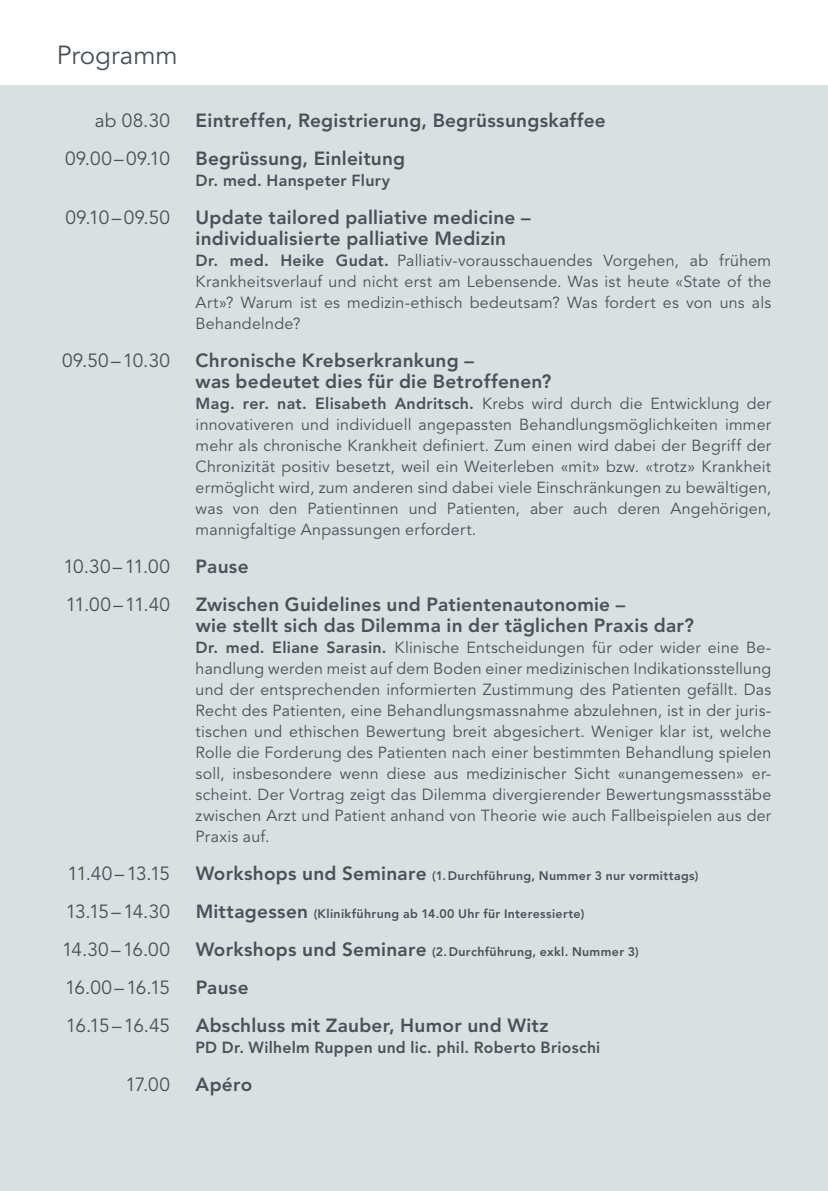
<style>
.page{position:relative;width:828px;height:1191px;background:#fff}
.page>*{position:absolute;margin:0;border:0;box-sizing:border-box;transform-origin:0 0}
.t1{font:26px "Avenir LT Std";letter-spacing:-.005em;color:#485258}
.t2{font:800 19px/21px "Avenir LT Std";letter-spacing:.015em;color:#485258}
.t3{font:19px "Avenir LT Std";letter-spacing:-.005em;color:#485258}
.t4{font:16px/21px "Avenir LT Std";letter-spacing:.015em;color:#485258;text-align:justify}
.t5{font:800 16px "Avenir LT Std";letter-spacing:.02em;color:#485258}
.t6{font:800 12.4px "Avenir LT Std";letter-spacing:.03em;color:#485258}
.s1{font-weight:800}
.s2{font-size:19px}
</style>
<div class="page">
<div style="left:0;top:85px;width:828px;height:1106px;background:#dadfe2"></div>
<h1 class="t1" style="left:57px;top:40px;width:122px">Programm</h1>
<p class="t3" style="left:95px;top:109px;width:77px">ab 08.30</p>
<p class="t2" style="left:196px;top:110px;width:412px">Eintreffen, Registrierung, Begrüssungskaffee</p>
<p class="t3" style="left:65px;top:147px;width:107px">09.00–09.10</p>
<p class="t2" style="left:196px;top:148px;width:211px">Begrüssung, Einleitung</p>
<p class="t5" style="left:196px;top:171px;width:196px">Dr. med. Hanspeter Flury</p>
<p class="t3" style="left:65px;top:206px;width:106px">09.10–09.50</p>
<p class="t2" style="left:196px;top:207px;width:336px">Update tailored palliative medicine – individualisierte palliative Medizin</p>
<p class="t4" style="left:196px;top:250px;width:577px"><span class="s1">Dr. med. Heike Gudat.</span> Palliativ-vorausschauendes Vorgehen, ab frühem Krankheitsverlauf und nicht erst am Lebensende. Was ist heute «State of the Art»? Warum ist es medizin-ethisch bedeutsam? Was fordert es von uns als Behandelnde?</p>
<p class="t3" style="left:62px;top:349px;width:109px">09.50–10.30</p>
<p class="t2" style="left:196px;top:350px;width:357px">Chronische Krebserkrankung –<br>was bedeutet dies für die Betroffenen?</p>
<p class="t4" style="left:196px;top:393px;width:577px"><span class="s1">Mag. rer. nat. Elisabeth Andritsch.</span> Krebs wird durch die Entwicklung der innovativeren und individuell angepassten Behandlungsmöglichkeiten immer mehr als chronische Krankheit definiert. Zum einen wird dabei der Begriff der Chronizität positiv besetzt, weil ein Weiterleben «mit» bzw. «trotz» Krankheit ermöglicht wird, zum anderen sind dabei viele Einschränkungen zu bewältigen, was von den Patientinnen und Patienten, aber auch deren Angehörigen, mannigfaltige Anpassungen erfordert.</p>
<p class="t3" style="left:63px;top:555px;width:108px">10.30–11.00</p>
<p class="t2" style="left:196px;top:556px;width:54px">Pause</p>
<p class="t3" style="left:66px;top:593px;width:106px">11.00–11.40</p>
<p class="t2" style="left:196px;top:594px;width:500px">Zwischen Guidelines und Patientenautonomie –<br>wie stellt sich das Dilemma in der täglichen Praxis dar?</p>
<p class="t4" style="left:196px;top:637px;width:577px"><span class="s1">Dr. med. Eliane Sarasin.</span> Klinische Entscheidungen für oder wider eine Be&shy;handlung werden meist auf dem Boden einer medizinischen Indikationsstellung und der entsprechenden informierten Zustimmung des Patienten gefällt. Das Recht des Patienten, eine Behandlungsmassnahme abzulehnen, ist in der juris&shy;tischen und ethischen Bewertung breit abgesichert. Weniger klar ist, welche Rolle die Forderung des Patienten nach einer bestimmten Behandlung spielen soll, insbesondere wenn diese aus medizinischer Sicht «unangemessen» er&shy;scheint. Der Vortrag zeigt das Dilemma divergierender Bewertungsmassstäbe zwischen Arzt und Patient anhand von Theorie wie auch Fallbeispielen aus der Praxis auf.</p>
<p class="t3" style="left:68px;top:862px;width:104px">11.40– 13.15</p>
<p class="t6" style="left:196px;top:868px;width:504px"><span class="s2">Workshops und Seminare</span> (1.Durchführung, Nummer 3 nur vormittags)</p>
<p class="t3" style="left:66px;top:900px;width:106px">13.15–14.30</p>
<p class="t6" style="left:196px;top:906px;width:390px"><span class="s2">Mittagessen</span> (Klinikführung ab 14.00 Uhr für Interessierte)</p>
<p class="t3" style="left:62px;top:938px;width:109px">14.30–16.00</p>
<p class="t6" style="left:196px;top:944px;width:445px"><span class="s2">Workshops und Seminare</span> (2.Durchführung, exkl. Nummer 3)</p>
<p class="t3" style="left:65px;top:976px;width:106px">16.00–16.15</p>
<p class="t2" style="left:196px;top:977px;width:54px">Pause</p>
<p class="t3" style="left:66px;top:1014px;width:106px">16.15–16.45</p>
<p class="t2" style="left:196px;top:1015px;width:354px">Abschluss mit Zauber, Humor und Witz</p>
<p class="t5" style="left:196px;top:1038px;width:406px">PD Dr. Wilhelm Ruppen und lic. phil. Roberto Brioschi</p>
<p class="t3" style="left:126px;top:1073px;width:46px">17.00</p>
<p class="t2" style="left:196px;top:1074px;width:58px">Apéro</p>
</div>
